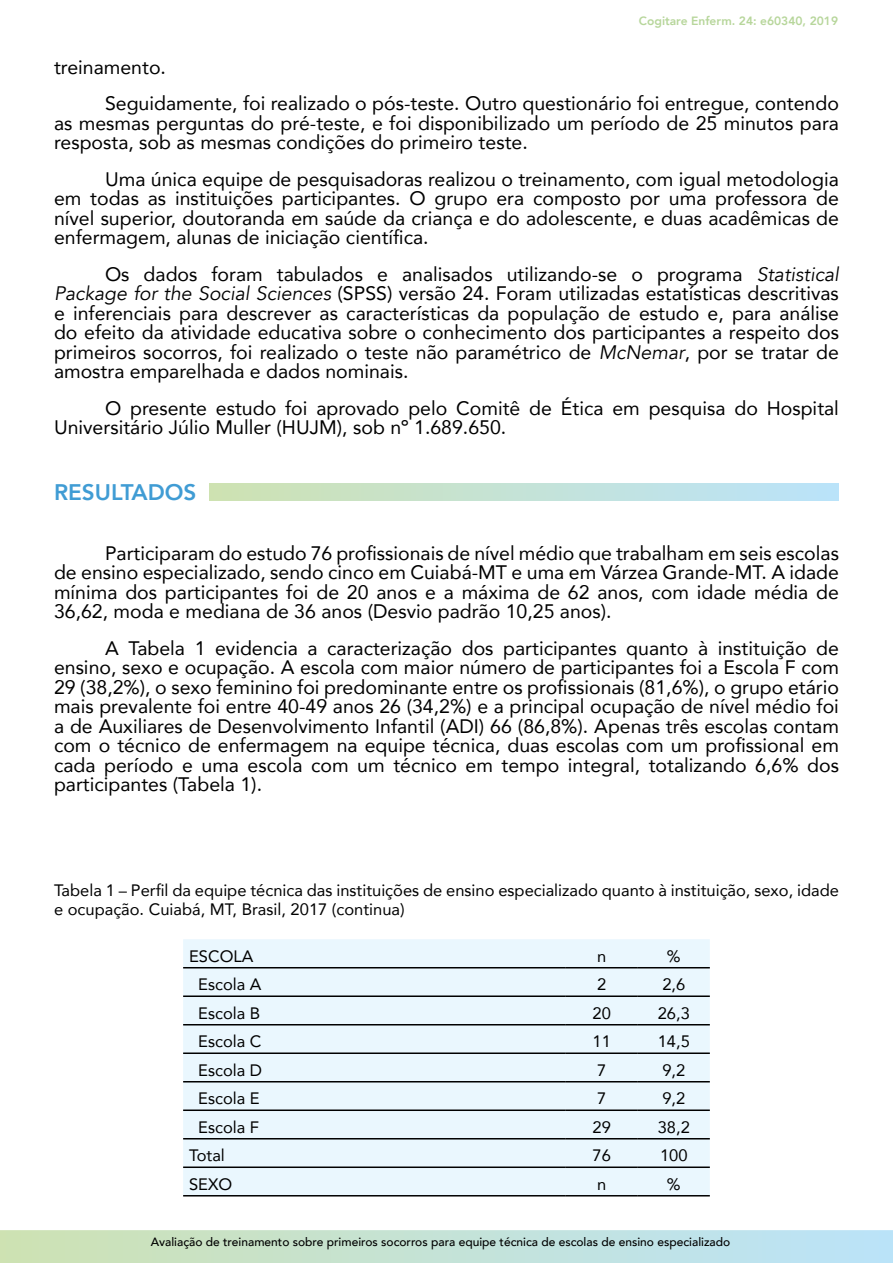
<style>
.page{position:relative;width:893px;height:1263px;background:#fff}
.page>*{position:absolute;margin:0;border:0;box-sizing:border-box;transform-origin:0 0}
.t1{font:800 22.5px "Avenir";color:#409cd4}
.t2{font:19.5px/19.5px "Avenir";color:#000;text-align:justify}
.t3{font:16.5px/18.8px "Avenir";color:#000}
.t4{font:500 12px "Avenir";color:#000}
.t5{font:800 12px "Avenir";color:#b7d69b}
.s1{font-style:italic}
</style>
<div class="page">
<svg style="left:0;top:1230px;width:893px;height:33px"></svg>
<div style="left:210px;top:483px;width:629px;height:17px;background:linear-gradient(to right,#cee2b2,#bae3fb)"></div>
<div style="left:183px;top:939px;width:527px;height:256px;background:#eaf7fe"></div>
<hr style="left:183px;top:967px;width:383px;height:1px;background:#000">
<hr style="left:566px;top:967px;width:72px;height:1px;background:#000">
<hr style="left:638px;top:967px;width:72px;height:1px;background:#000">
<hr style="left:183px;top:995px;width:383px;height:2px;background:#000">
<hr style="left:566px;top:995px;width:72px;height:2px;background:#000">
<hr style="left:638px;top:995px;width:72px;height:2px;background:#000">
<hr style="left:183px;top:1024px;width:383px;height:1px;background:#000">
<hr style="left:566px;top:1024px;width:72px;height:1px;background:#000">
<hr style="left:638px;top:1024px;width:72px;height:1px;background:#000">
<hr style="left:183px;top:1052px;width:383px;height:2px;background:#000">
<hr style="left:566px;top:1052px;width:72px;height:2px;background:#000">
<hr style="left:638px;top:1052px;width:72px;height:2px;background:#000">
<hr style="left:183px;top:1081px;width:383px;height:1px;background:#000">
<hr style="left:566px;top:1081px;width:72px;height:1px;background:#000">
<hr style="left:638px;top:1081px;width:72px;height:1px;background:#000">
<hr style="left:183px;top:1109px;width:383px;height:2px;background:#000">
<hr style="left:566px;top:1109px;width:72px;height:2px;background:#000">
<hr style="left:638px;top:1109px;width:72px;height:2px;background:#000">
<hr style="left:183px;top:1138px;width:383px;height:1px;background:#000">
<hr style="left:566px;top:1138px;width:72px;height:1px;background:#000">
<hr style="left:638px;top:1138px;width:72px;height:1px;background:#000">
<hr style="left:183px;top:1166px;width:383px;height:2px;background:#000">
<hr style="left:566px;top:1166px;width:72px;height:2px;background:#000">
<hr style="left:638px;top:1166px;width:72px;height:2px;background:#000">
<hr style="left:183px;top:1195px;width:383px;height:1px;background:#000">
<hr style="left:566px;top:1195px;width:72px;height:1px;background:#000">
<hr style="left:638px;top:1195px;width:72px;height:1px;background:#000">
<p class="t5" style="left:639px;top:12px;width:201px">Cogitare Enferm. 24: e60340, 2019</p>
<p class="t2" style="left:105px;top:48px;width:735px;line-height:36.5px;text-indent:-51px">treinamento.<br>Seguidamente, foi realizado o pós-teste. Outro questionário foi entregue, contendo</p>
<p class="t2" style="left:54px;top:112px;width:786px">as mesmas perguntas do pré-teste, e foi disponibilizado um período de 25 minutos para resposta, sob as mesmas condições do primeiro teste.</p>
<p class="t2" style="left:54px;top:168px;width:786px;text-indent:51px">Uma única equipe de pesquisadoras realizou o treinamento, com igual metodologia em todas as instituições participantes. O grupo era composto por uma professora de nível superior, doutoranda em saúde da criança e do adolescente, e duas acadêmicas de enfermagem, alunas de iniciação científica.</p>
<p class="t2" style="left:54px;top:263px;width:786px;text-indent:51px">Os dados foram tabulados e analisados utilizando-se o programa <span class="s1">Statistical Package for the Social Sciences</span> (SPSS) versão 24. Foram utilizadas estatísticas descritivas e inferenciais para descrever as características da população de estudo e, para análise do efeito da atividade educativa sobre o conhecimento dos participantes a respeito dos primeiros socorros, foi realizado o teste não paramétrico de <span class="s1">McNemar</span>, por se tratar de amostra emparelhada e dados nominais.</p>
<p class="t2" style="left:54px;top:397px;width:786px;text-indent:51px">O presente estudo foi aprovado pelo Comitê de Ética em pesquisa do Hospital<br>Universitário Júlio Muller (HUJM), sob nº 1.689.650.</p>
<p class="t1" style="left:54px;top:474px;width:144px">RESULTADOS</p>
<p class="t2" style="left:54px;top:543px;width:786px;text-indent:51px">Participaram do estudo 76 profissionais de nível médio que trabalham em seis escolas de ensino especializado, sendo cinco em Cuiabá-MT e uma em Várzea Grande-MT. A idade mínima dos participantes foi de 20 anos e a máxima de 62 anos, com idade média de 36,62, moda e mediana de 36 anos (Desvio padrão 10,25 anos).</p>
<p class="t2" style="left:54px;top:638px;width:786px;text-indent:51px">A Tabela 1 evidencia a caracterização dos participantes quanto à instituição de ensino, sexo e ocupação. A escola com maior número de participantes foi a Escola F com 29 (38,2%), o sexo feminino foi predominante entre os profissionais (81,6%), o grupo etário mais prevalente foi entre 40-49 anos 26 (34,2%) e a principal ocupação de nível médio foi a de Auxiliares de Desenvolvimento Infantil (ADI) 66 (86,8%). Apenas três escolas contam com o técnico de enfermagem na equipe técnica, duas escolas com um profissional em cada período e uma escola com um técnico em tempo integral, totalizando 6,6% dos participantes (Tabela 1).</p>
<p class="t3" style="left:54px;top:880px;width:786px">Tabela 1 – Perfil da equipe técnica das instituições de ensino especializado quanto à instituição, sexo, idade e ocupação. Cuiabá, MT, Brasil, 2017 (continua)</p>
<p class="t3" style="left:189px;top:946px;width:66px">ESCOLA</p>
<p class="t3" style="left:597px;top:946px;width:11px">n</p>
<p class="t3" style="left:667px;top:946px;width:15px">%</p>
<p class="t3" style="left:198px;top:975px;width:65px">Escola A</p>
<p class="t3" style="left:597px;top:975px;width:11px">2</p>
<p class="t3" style="left:662px;top:975px;width:24px">2,6</p>
<p class="t3" style="left:198px;top:1003px;width:64px">Escola B</p>
<p class="t3" style="left:593px;top:1003px;width:20px">20</p>
<p class="t3" style="left:658px;top:1003px;width:34px">26,3</p>
<p class="t3" style="left:198px;top:1032px;width:65px">Escola C</p>
<p class="t3" style="left:593px;top:1032px;width:20px">11</p>
<p class="t3" style="left:658px;top:1032px;width:34px">14,5</p>
<p class="t3" style="left:198px;top:1060px;width:65px">Escola D</p>
<p class="t3" style="left:597px;top:1060px;width:11px">7</p>
<p class="t3" style="left:662px;top:1060px;width:24px">9,2</p>
<p class="t3" style="left:198px;top:1089px;width:63px">Escola E</p>
<p class="t3" style="left:597px;top:1089px;width:11px">7</p>
<p class="t3" style="left:662px;top:1089px;width:24px">9,2</p>
<p class="t3" style="left:198px;top:1117px;width:62px">Escola F</p>
<p class="t3" style="left:593px;top:1117px;width:20px">29</p>
<p class="t3" style="left:658px;top:1117px;width:34px">38,2</p>
<p class="t3" style="left:189px;top:1145px;width:37px">Total</p>
<p class="t3" style="left:593px;top:1145px;width:20px">76</p>
<p class="t3" style="left:660px;top:1145px;width:29px">100</p>
<p class="t3" style="left:189px;top:1174px;width:45px">SEXO</p>
<p class="t3" style="left:597px;top:1174px;width:11px">n</p>
<p class="t3" style="left:667px;top:1174px;width:15px">%</p>
<p class="t4" style="left:151px;top:1232px;width:581px">Avaliação de treinamento sobre primeiros socorros para equipe técnica de escolas de ensino especializado</p>
</div>
